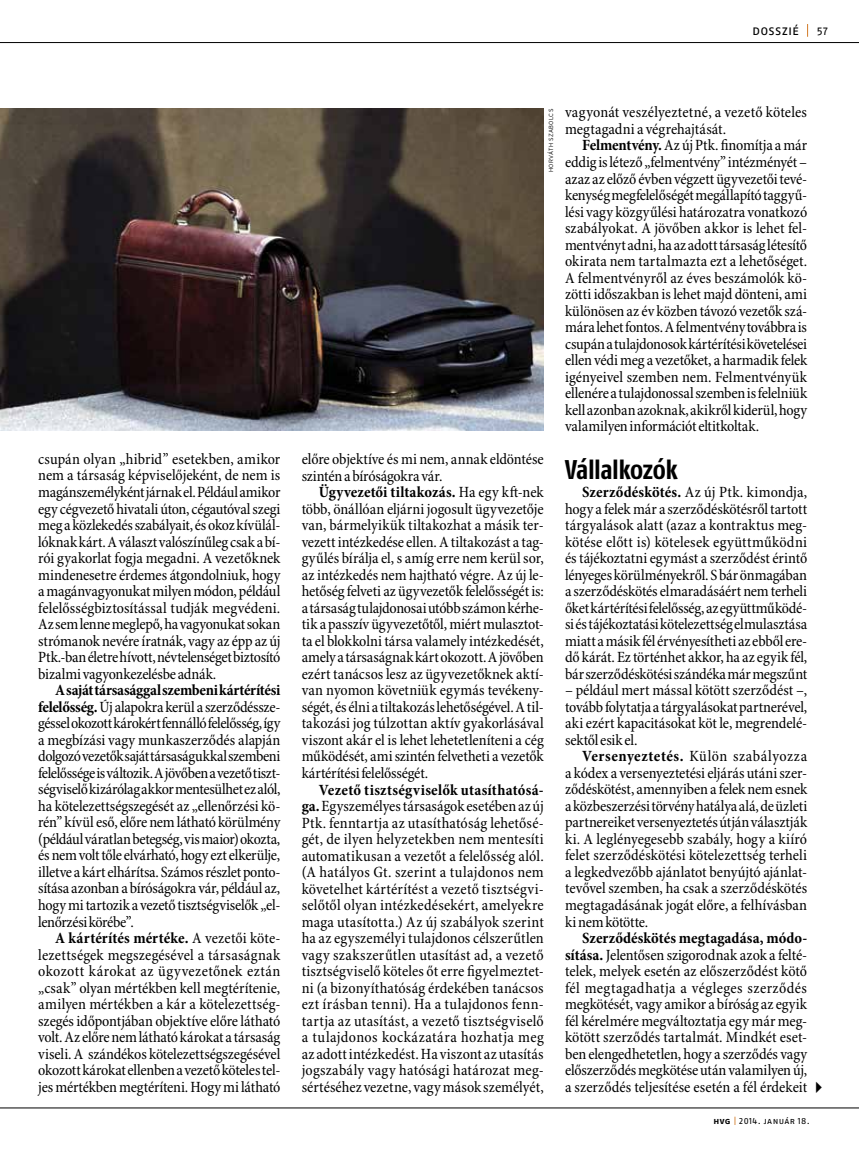
<style>
.page{position:relative;width:859px;height:1149px;background:#fff}
.page>*{position:absolute;margin:0;border:0;box-sizing:border-box;transform-origin:0 0}
.t1{font:700 27px "Fago Co";letter-spacing:-.02em;color:#000}
.t2{font:condensed 15.75px/16.5px "Minion Pro";letter-spacing:-.01em;color:#000;text-align:justify}
.t3{font:condensed 15.75px/16.5px "Minion Pro";letter-spacing:.01em;color:#000}
.t4{font:13.5px "Fago No Regular Caps";letter-spacing:.01em;color:#000}
.t5{font:11.25px "Fago No";color:#000}
.t6{font:9px "Fago No Regular Caps";letter-spacing:.04em;color:#000}
.t7{font:300 6px "Interstate";letter-spacing:.05em;color:#000}
.s1{font-weight:700}
.s2{font-family:"Fago No Bold Caps"}
.s3{color:#d27b27}
</style>
<div class="page">
<svg style="left:807px;top:24px;width:1px;height:13px"></svg>
<img style="left:0;top:109px;width:544px;height:322px">
<hr style="left:0;top:42px;width:859px;height:1px;background:#000">
<hr style="left:0;top:1107px;width:859px;height:1px;background:#000">
<p class="t4" style="left:752px;top:22px;width:48px">dosszié</p>
<p class="t5" style="left:817px;top:24px;width:12px">57</p>
<p class="t2" style="left:38px;top:451px;width:244px">csupán olyan „hibrid” esetekben, amikor nem a társaság képviselőjeként, de nem is magánszemélyként járnak el. Például amikor egy cégvezető hivatali úton, cégautóval szegi meg a közlekedés szabályait, és okoz kívülál&shy;lóknak kárt. A választ valószínűleg csak a bí&shy;rói gyakorlat fogja megadni. A vezetőknek mindenesetre érdemes átgondolniuk, hogy a magánvagyonukat milyen módon, például felelősségbiztosítással tudják megvédeni.<br>Az sem lenne meglepő, ha vagyonukat sokan strómanok nevére íratnák, vagy az épp az új Ptk.-ban életre hívott, névtelenséget biztosító bizalmi vagyonkezelésbe adnák.</p>
<p class="t2" style="left:38px;top:682px;width:244px;text-indent:17px"><span class="s1">A saját társasággal szembeni kártérítési felelősség.</span> Új alapokra kerül a szerződéssze&shy;géssel okozott károkért fennálló felelősség, így a megbízási vagy munkaszerződés alapján dolgozó vezetők saját társaságukkal szembeni felelőssége is változik. A jövőben a vezető tiszt&shy;ségviselő kizárólag akkor mentesülhet ez alól, ha kötelezettségszegését az „ellenőrzési kö&shy;rén” kívül eső, előre nem látható körülmény (például váratlan betegség, vis maior) okozta, és nem volt tőle elvárható, hogy ezt elkerülje, illetve a kárt elhárítsa. Számos részlet ponto&shy;sítása azonban a bíróságokra vár, például az, hogy mi tartozik a vezető tisztségviselők „el&shy;lenőrzési körébe”.</p>
<p class="t2" style="left:38px;top:930px;width:244px;text-indent:17px"><span class="s1">A kártérítés mértéke.</span> A vezetői köte&shy;lezettségek megszegésével a társaságnak okozott károkat az ügyvezetőnek eztán „csak” olyan mértékben kell megtérítenie, amilyen mértékben a kár a kötelezettség&shy;szegés időpontjában objektíve előre látható volt. Az előre nem látható károkat a társaság viseli. A szándékos kötelezettségszegésével okozott károkat ellenben a vezető köteles tel&shy;jes mértékben megtéríteni. Hogy mi látható</p>
<p class="t7" style="left:547px;top:172px;width:65px;rotate:-90deg">HORVÁTH SZABOLCS</p>
<p class="t2" style="left:302px;top:451px;width:244px">előre objektíve és mi nem, annak eldöntése szintén a bíróságokra vár.</p>
<p class="t2" style="left:302px;top:484px;width:244px;text-indent:17px"><span class="s1">Ügyvezetői tiltakozás.</span> Ha egy kft-nek több, önállóan eljárni jogosult ügyvezetője van, bármelyikük tiltakozhat a másik ter&shy;vezett intézkedése ellen. A tiltakozást a tag&shy;gyűlés bírálja el, s amíg erre nem kerül sor, az intézkedés nem hajtható végre. Az új le&shy;hetőség felveti az ügyvezetők felelősségét is: a társaság tulajdonosai utóbb számon kérhe&shy;tik a passzív ügyvezetőtől, miért mulasztot&shy;ta el blokkolni társa valamely intézkedését, amely a társaságnak kárt okozott. A jövőben ezért tanácsos lesz az ügyvezetőknek aktí&shy;van nyomon követniük egymás tevékeny&shy;ségét, és élni a tiltakozás lehetőségével. A til&shy;takozási jog túlzottan aktív gyakorlásával viszont akár el is lehet lehetetleníteni a cég működését, ami szintén felvetheti a vezetők kártérítési felelősségét.</p>
<p class="t2" style="left:302px;top:781px;width:244px;text-indent:17px"><span class="s1">Vezető tisztségviselők utasíthatósá&shy;ga.</span> Egyszemélyes társaságok esetében az új Ptk. fenntartja az utasíthatóság lehetősé&shy;gét, de ilyen helyzetekben nem mentesíti automatikusan a vezetőt a felelősség alól. (A hatályos Gt. szerint a tulajdonos nem követelhet kártérítést a vezető tisztségvi&shy;selőtől olyan intézkedésekért, amelyekre maga utasította.) Az új szabályok szerint ha az egyszemélyi tulajdonos célszerűtlen vagy szakszerűtlen utasítást ad, a vezető tisztségviselő köteles őt erre figyelmeztet&shy;ni (a bizonyíthatóság érdekében tanácsos ezt írásban tenni). Ha a tulajdonos fenn&shy;tartja az utasítást, a vezető tisztségviselő a tulajdonos kockázatára hozhatja meg az adott intézkedést. Ha viszont az utasítás jogszabály vagy hatósági határozat meg&shy;sértéséhez vezetne, vagy mások személyét,</p>
<p class="t3" style="left:565px;top:105px;width:244px">vagyonát veszélyeztetné, a vezető köteles megtagadni a végrehajtását.</p>
<p class="t2" style="left:565px;top:138px;width:244px;text-indent:17px"><span class="s1">Felmentvény.</span> Az új Ptk. finomítja a már eddig is létező „felmentvény” intézményét – azaz az előző évben végzett ügyvezetői tevé&shy;kenység megfelelőségét megállapító taggyű&shy;lési vagy közgyűlési határozatra vonatkozó szabályokat. A jövőben akkor is lehet fel&shy;mentvényt adni, ha az adott társaság létesítő okirata nem tartalmazta ezt a lehetőséget.<br>A felmentvényről az éves beszámolók kö&shy;zötti időszakban is lehet majd dönteni, ami különösen az év közben távozó vezetők szá&shy;mára lehet fontos. A felmentvény továbbra is csupán a tulajdonosok kártérítési követelései ellen védi meg a vezetőket, a harmadik felek igényeivel szemben nem. Felmentvényük ellenére a tulajdonossal szemben is felelniük kell azonban azoknak, akikről kiderül, hogy valamilyen információt eltitkoltak.</p>
<h1 class="t1" style="left:565px;top:453px;width:114px">Vállalkozók</h1>
<p class="t2" style="left:565px;top:484px;width:244px;text-indent:17px"><span class="s1">Szerződéskötés.</span> Az új Ptk. kimondja, hogy a felek már a szerződéskötésről tartott tárgyalások alatt (azaz a kontraktus meg&shy;kötése előtt is) kötelesek együttműködni és tájékoztatni egymást a szerződést érintő lényeges körülményekről. S bár önmagában a szerződéskötés elmaradásáért nem terheli őket kártérítési felelősség, az együttműködé&shy;si és tájékoztatási kötelezettség elmulasztása miatt a másik fél érvényesítheti az ebből ere&shy;dő kárát. Ez történhet akkor, ha az egyik fél, bár szerződéskötési szándéka már megszűnt</p>
<p class="t2" style="left:565px;top:682px;width:244px">– például mert mással kötött szerződést –, tovább folytatja a tárgyalásokat partnerével, aki ezért kapacitásokat köt le, megrendelé&shy;sektől esik el.</p>
<p class="t2" style="left:565px;top:748px;width:244px;text-indent:17px"><span class="s1">Versenyeztetés.</span> Külön szabályozza a kódex a versenyeztetési eljárás utáni szer&shy;ződéskötést, amennyiben a felek nem esnek a közbeszerzési törvény hatálya alá, de üzleti partnereiket versenyeztetés útján választják ki. A leglényegesebb szabály, hogy a kiíró felet szerződéskötési kötelezettség terheli a legkedvezőbb ajánlatot benyújtó ajánlat&shy;tevővel szemben, ha csak a szerződéskötés megtagadásának jogát előre, a felhívásban ki nem kötötte.</p>
<p class="t2" style="left:565px;top:930px;width:244px;text-indent:17px"><span class="s1">Szerződéskötés megtagadása, módo&shy;sítása.</span> Jelentősen szigorodnak azok a felté&shy;telek, melyek esetén az előszerződést kötő fél megtagadhatja a végleges szerződés megkötését, vagy amikor a bíróság az egyik fél kérelmére megváltoztatja egy már meg&shy;kötött szerződés tartalmát. Mindkét eset&shy;ben elengedhetetlen, hogy a szerződés vagy előszerződés megkötése után valamilyen új, a szerződés teljesítése esetén a fél érdekeit</p>
<p class="t6" style="left:713px;top:1115px;width:98px"><span class="s2">hvg</span> <span class="s3">|</span> 2014. január 18.</p>
</div>
